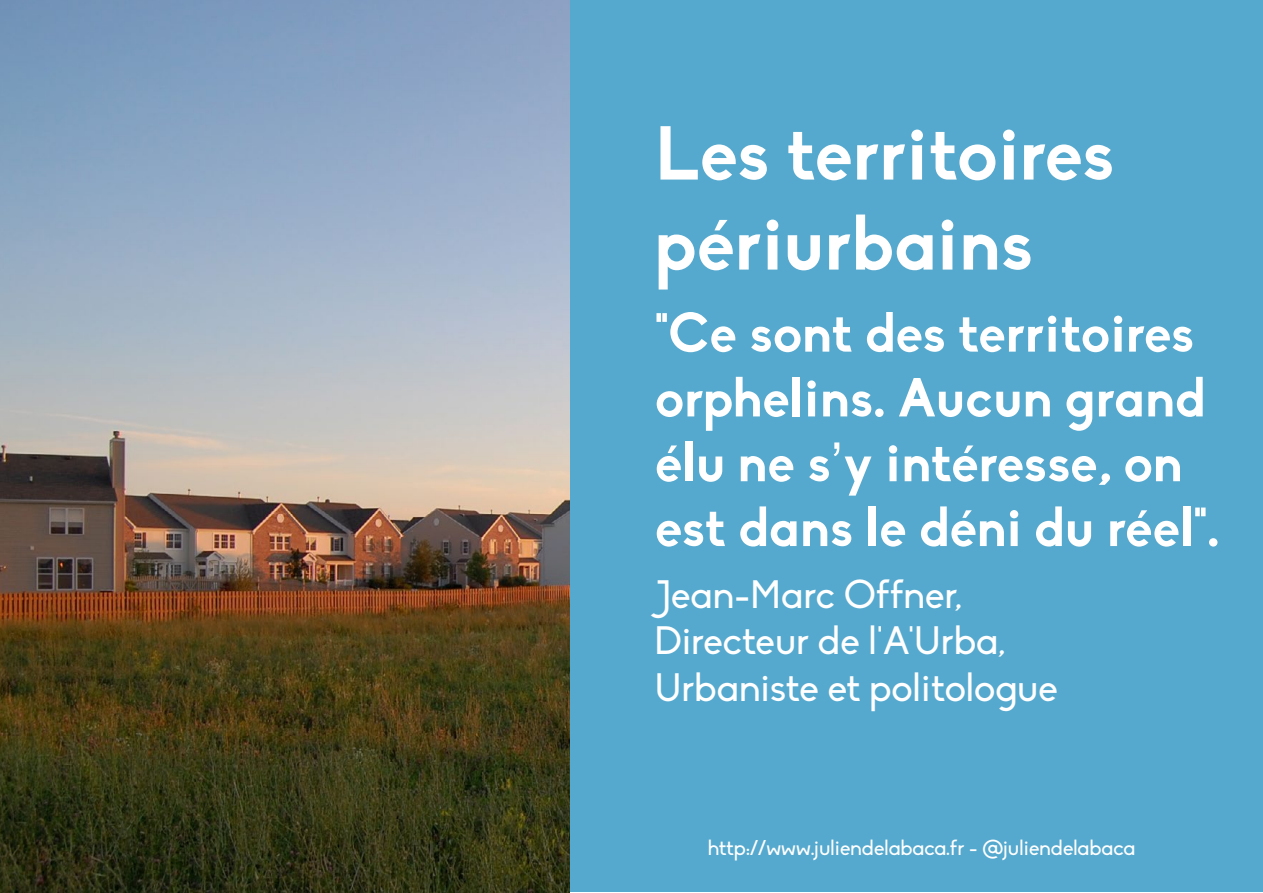
<style>
.page{position:relative;width:1263px;height:893px;background:#fff}
.page>*{position:absolute;margin:0;border:0;box-sizing:border-box;transform-origin:0 0}
.t1{font:700 75px/90px "Biko";color:#fff}
.t2{font:700 54px/64.8px "Biko";color:#fff}
.t3{font:39px/46.8px "Biko";color:#fff}
.t4{font:21px "Biko";color:#fff}
</style>
<div class="page">
<div style="left:0;top:1px;width:1262px;height:891px;background:#55a9ce"></div>
<img style="left:0;top:0;width:570px;height:893px">
<h1 class="t1" style="left:655px;top:109px;width:461px">Les territoires périurbains</h1>
<p class="t2" style="left:655px;top:301px;width:566px">"Ce sont des territoires orphelins. Aucun grand élu ne s’y intéresse, on est dans le déni du réel".</p>
<p class="t3" style="left:655px;top:572px;width:405px">Jean-Marc Offner,<br>Directeur de l'A'Urba,<br>Urbaniste et politologue</p>
<p class="t4" style="left:708px;top:836px;width:429px">http://www.juliendelabaca.fr - @juliendelabaca</p>
</div>
